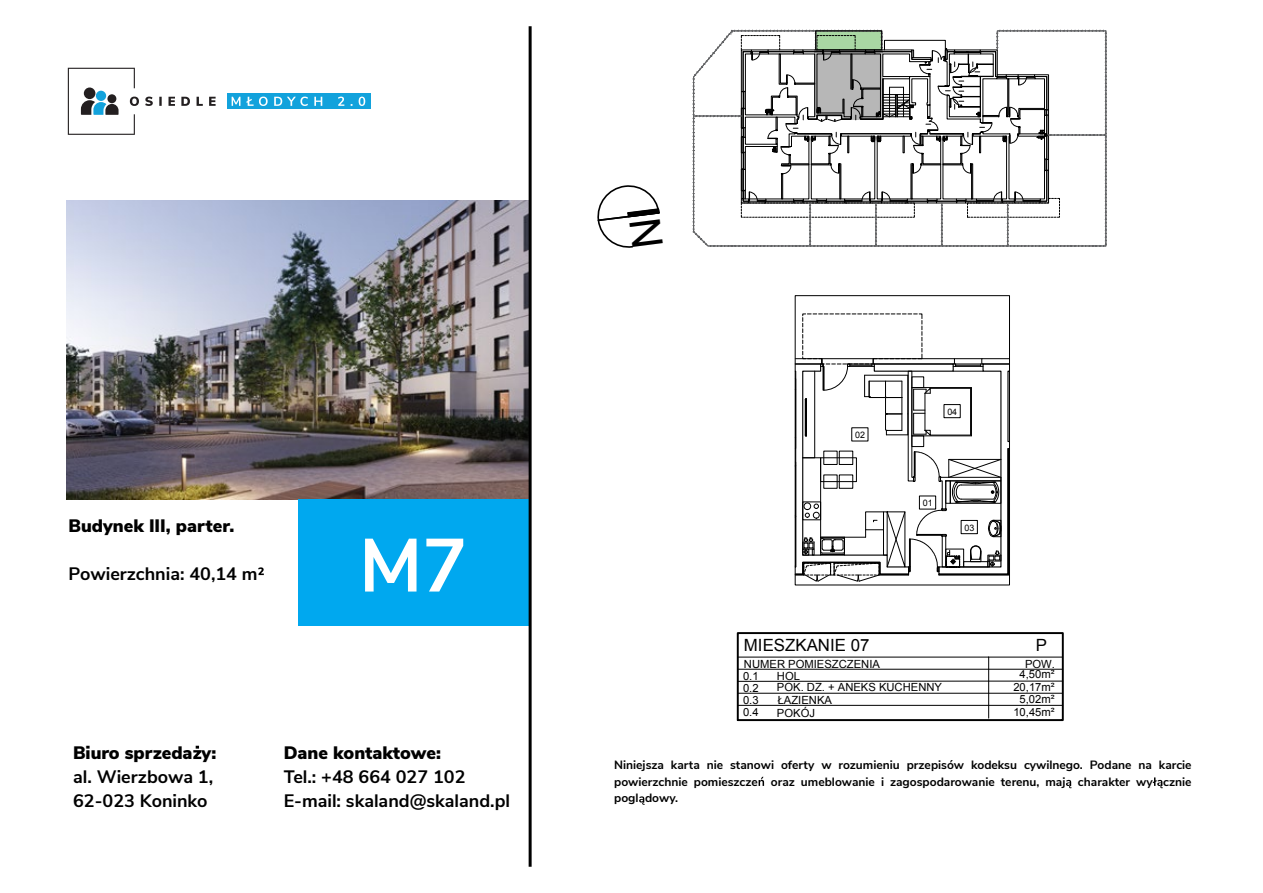
<style>
.page{position:relative;width:1263px;height:893px;background:#fff}
.page>*{position:absolute;margin:0;border:0;box-sizing:border-box;transform-origin:0 0}
.t1{font:700 75px "Nunito Sans";color:#fff}
.t2{font:700 18px/24px "Nunito Sans";color:#000}
.t3{font:900 18px "Nunito Sans";color:#000}
.t4{font:16.8px "Arial";color:#000}
.t5{font:700 12px/16.5px "Nunito Sans";color:#000;text-align:justify}
.t6{font:11.25px/24.6px "Arial";color:#000}
.t7{font:8.85px "Arial";color:#000}
</style>
<div class="page">
<img style="left:67px;top:200px;width:462px;height:300px">
<div style="left:298px;top:499px;width:231px;height:126px;background:#00a8ef"></div>
<hr style="left:529px;top:26px;width:3px;height:840px;background:#000">
<svg style="left:193px;top:745px;width:8px;height:14px"></svg>
<svg style="left:759px;top:776px;width:5px;height:9px"></svg>
<svg style="left:1066px;top:779px;width:6px;height:9px"></svg>
<svg style="left:1153px;top:777px;width:10px;height:11px"></svg>
<svg style="left:639px;top:796px;width:6px;height:8px"></svg>
<svg style="left:258px;top:567px;width:6px;height:8px"></svg>
<div style="left:227px;top:93px;width:144px;height:16px;background:#12a2dc"></div>
<svg style="left:232px;top:97px;width:133px;height:9px"></svg>
<svg style="left:68px;top:68px;width:148px;height:67px"></svg>
<svg style="left:794px;top:313px;width:214px;height:268px"></svg>
<div style="left:795px;top:295px;width:215px;height:290px;border:1px solid #000"></div>
<hr style="left:738px;top:656px;width:251px;height:1px;background:#000">
<hr style="left:989px;top:656px;width:74px;height:1px;background:#000">
<hr style="left:738px;top:669px;width:251px;height:1px;background:#000">
<hr style="left:989px;top:669px;width:74px;height:1px;background:#000">
<hr style="left:988px;top:657px;width:1px;height:61px;background:#000">
<hr style="left:738px;top:705px;width:251px;height:1px;background:#000">
<hr style="left:989px;top:705px;width:74px;height:1px;background:#000">
<hr style="left:738px;top:680px;width:251px;height:1px;background:#000">
<hr style="left:989px;top:680px;width:74px;height:1px;background:#000">
<hr style="left:738px;top:693px;width:251px;height:1px;background:#000">
<hr style="left:989px;top:693px;width:74px;height:1px;background:#000">
<div style="left:737px;top:632px;width:327px;height:89px;border:2px solid #000"></div>
<svg style="left:693px;top:30px;width:414px;height:217px"></svg>
<div style="left:816px;top:31px;width:66px;height:19px;border:1px solid #000"></div>
<svg style="left:597px;top:185px;width:63px;height:63px"></svg>
<h2 class="t3" style="left:69px;top:512px;width:167px">Budynek III, parter.</h2>
<h2 class="t2" style="left:69px;top:561px;width:191px">Powierzchnia: 40,14 m</h2>
<h2 class="t3" style="left:73px;top:739px;width:145px">Biuro sprzeda y:</h2>
<h2 class="t2" style="left:73px;top:763px;width:142px">al. Wierzbowa 1,<br>62-023 Koninko</h2>
<h1 class="t1" style="left:359px;top:510px;width:110px">M7</h1>
<p class="t7" style="left:855px;top:429px;width:11px">02</p>
<p class="t7" style="left:947px;top:406px;width:11px">04</p>
<p class="t7" style="left:923px;top:497px;width:11px">01</p>
<p class="t7" style="left:964px;top:522px;width:11px">03</p>
<h3 class="t4" style="left:744px;top:634px;width:127px">MIESZKANIE 07</h3>
<p class="t6" style="left:744px;top:651px;width:138px">NUMER POMIESZCZENIA</p>
<p class="t6" style="left:1025px;top:651px;width:31px">POW.</p>
<h3 class="t4" style="left:1036px;top:634px;width:13px">P</h3>
<p class="t6" style="left:743px;top:663px;width:17px">0.1</p>
<p class="t6" style="left:1020px;top:662px;width:36px">4,50m²<br>5,02m²</p>
<p class="t6" style="left:1013px;top:700px;width:43px">10,45m²</p>
<p class="t6" style="left:777px;top:664px;width:57px;line-height:23.7px">HOL<br>ŁAZIENKA</p>
<p class="t6" style="left:777px;top:700px;width:40px">POKÓJ</p>
<p class="t6" style="left:777px;top:674px;width:167px">POK. DZ. + ANEKS KUCHENNY</p>
<p class="t6" style="left:743px;top:676px;width:17px">0.2</p>
<p class="t6" style="left:1013px;top:674px;width:43px">20,17m²</p>
<p class="t6" style="left:743px;top:694px;width:17px;line-height:11.9px">0.3<br>0.4</p>
<h2 class="t3" style="left:284px;top:739px;width:159px">Dane kontaktowe:</h2>
<h2 class="t2" style="left:284px;top:763px;width:228px">Tel.: +48 664 027 102<br>E-mail: skaland@skaland.pl</h2>
<p class="t5" style="left:614px;top:756px;width:579px">Niniejsza karta nie stanowi oferty w rozumieniu przepisów kodeksu cywilnego. Podane na karcie powierzchnie pomieszcze oraz umeblowanie i zagospodarowanie terenu, maj charakter wy cznie pogl dowy.</p>
</div>
